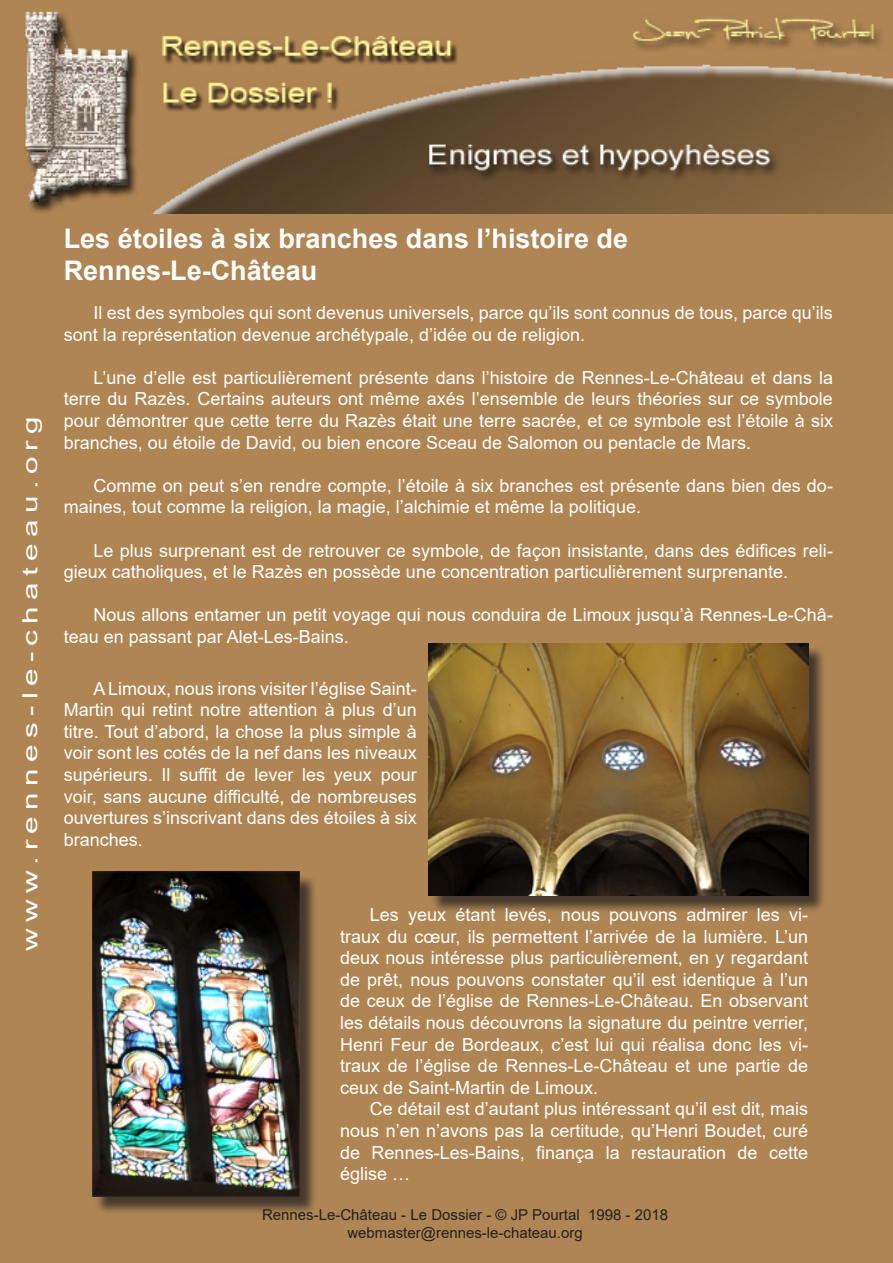
<style>
.page{position:relative;width:893px;height:1263px;background:#af8554}
.page>*{position:absolute;margin:0;border:0;box-sizing:border-box;transform-origin:0 0}
.t1{font:700 27px/32.4px "Arial";color:#fff}
.t2{font:21px "Arial";letter-spacing:.2em;color:#fff;scale:1.5 1}
.t3{font:18px/21.6px "Arial";color:#fff}
.t4{font:15px/18px "Arial";color:#231f20;text-align:center}
</style>
<div class="page">
<img style="left:24px;top:11px;width:869px;height:202px">
<div style="left:430px;top:645px;width:397px;height:269px;background:#231f20;opacity:.75"></div>
<img style="left:428px;top:643px;width:380px;height:252px">
<div style="left:94px;top:874px;width:224px;height:341px;background:#231f20;opacity:.75"></div>
<img style="left:92px;top:872px;width:207px;height:324px">
<p class="t2" style="left:16px;top:951px;width:358px;rotate:-90deg">www.rennes-le-chateau.org</p>
<p class="t1" style="left:64px;top:223px;width:566px">Les étoiles à six branches dans l’histoire de<br>Rennes-Le-Château</p>
<p class="t3" style="left:64px;top:302px;width:771px;text-indent:30px">Il est des symboles qui sont devenus universels, parce qu’ils sont connus de tous, parce qu’ils sont la représentation devenue archétypale, d’idée ou de religion.</p>
<p class="t3" style="left:64px;top:366px;width:771px;text-align:justify;text-indent:30px">L’une d’elle est particulièrement présente dans l’histoire de Rennes-Le-Château et dans la terre du Razès. Certains auteurs ont même axés l’ensemble de leurs théories sur ce symbole pour démontrer que cette terre du Razès était une terre sacrée, et ce symbole est l’étoile à six branches, ou étoile de David, ou bien encore Sceau de Salomon ou pentacle de Mars.</p>
<p class="t3" style="left:64px;top:474px;width:771px;text-indent:30px">Comme on peut s’en rendre compte, l’étoile à six branches est présente dans bien des do&shy;maines, tout comme la religion, la magie, l’alchimie et même la politique.</p>
<p class="t3" style="left:64px;top:539px;width:771px;text-indent:30px">Le plus surprenant est de retrouver ce symbole, de façon insistante, dans des édifices reli&shy;gieux catholiques, et le Razès en possède une concentration particulièrement surprenante.</p>
<p class="t3" style="left:64px;top:604px;width:771px;text-indent:30px">Nous allons entamer un petit voyage qui nous conduira de Limoux jusqu’à Rennes-Le-Châ&shy;teau en passant par Alet-Les-Bains.</p>
<p class="t3" style="left:64px;top:677px;width:354px;text-align:justify;text-indent:30px">A Limoux, nous irons visiter l’église Saint-Martin qui retint notre attention à plus d’un titre. Tout d’abord, la chose la plus simple à voir sont les cotés de la nef dans les niveaux supérieurs. Il suffit de lever les yeux pour voir, sans aucune difficulté, de nombreuses ouvertures s’inscrivant dans des étoiles à six branches.</p>
<p class="t3" style="left:340px;top:904px;width:469px;text-align:justify;text-indent:30px">Les yeux étant levés, nous pouvons admirer les vi&shy;traux du cœur, ils permettent l’arrivée de la lumière. L’un deux nous intéresse plus particulièrement, en y regardant de prêt, nous pouvons constater qu’il est identique à l’un de ceux de l’église de Rennes-Le-Château. En observant les détails nous découvrons la signature du peintre verrier, Henri Feur de Bordeaux, c’est lui qui réalisa donc les vi&shy;traux de l’église de Rennes-Le-Château et une partie de ceux de Saint-Martin de Limoux.</p>
<p class="t3" style="left:340px;top:1098px;width:469px;text-align:justify;text-indent:30px">Ce détail est d’autant plus intéressant qu’il est dit, mais nous n’en n’avons pas la certitude, qu’Henri Boudet, curé de Rennes-Les-Bains, finança la restauration de cette église …</p>
<p class="t4" style="left:262px;top:1205px;width:407px">Rennes-Le-Château - Le Dossier - © JP Pourtal 1998 - 2018 webmaster@rennes-le-chateau.org</p>
</div>
